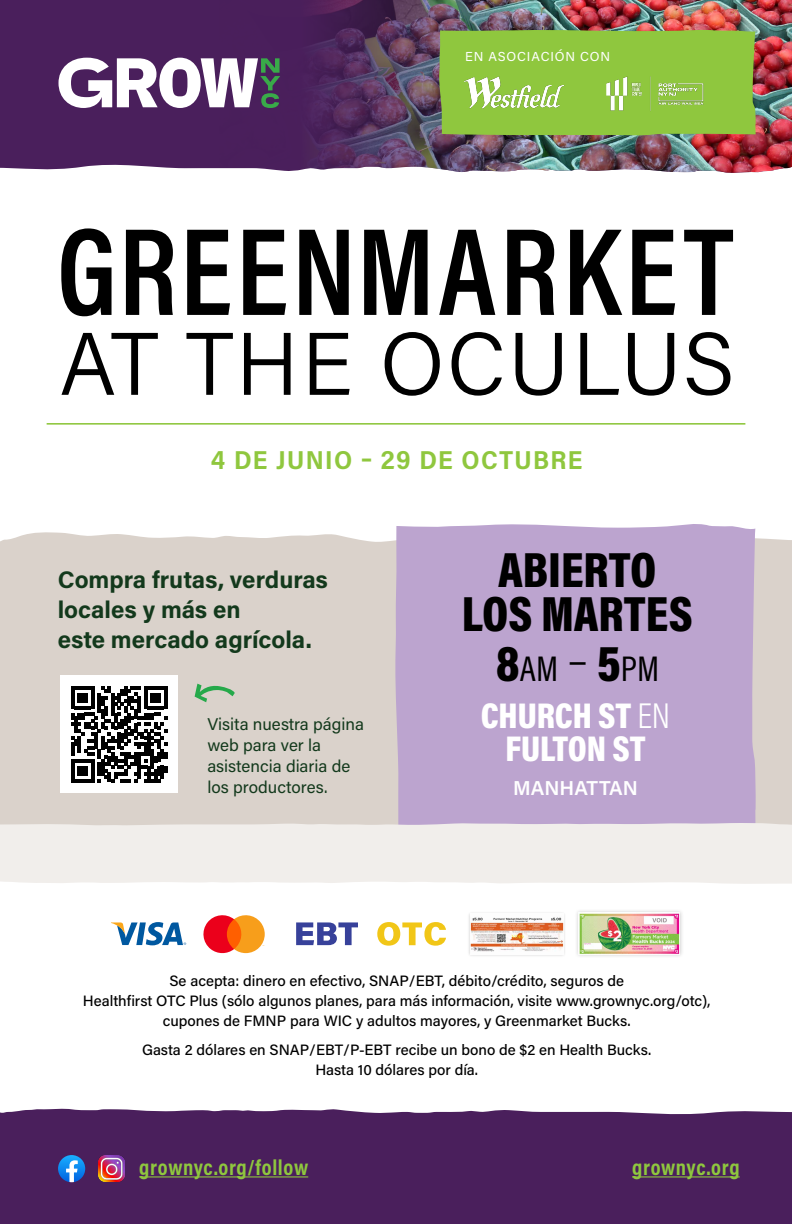
<style>
.page{position:relative;width:792px;height:1224px;background:#fff}
.page>*{position:absolute;margin:0;border:0;box-sizing:border-box;transform-origin:0 0}
.t1{font:900 50px/44px "Acumin Pro Cond";color:#000;text-align:center}
.t2{font:900 36.2px/32.2px "Acumin Pro Cond";color:#fff;text-align:center}
.t3{font:36px "Acumin Pro Cond";color:#000}
.t4{font:700 26px "Acumin Pro Semi Cond";letter-spacing:.05em;color:#8fc73e}
.t5{font:700 24px/30px "Acumin Pro";color:#13391c}
.t6{font:700 22px "Acumin Pro Cond";letter-spacing:.03em;color:#8fc73e}
.t7{font:600 20.1px "Acumin Pro";color:#fff}
.t8{font:17px/21px "Acumin Pro";color:#13391c}
.t9{font:500 15px/20px "Acumin Pro";color:#000;text-align:center}
.t10{font:13px "Acumin Pro";letter-spacing:.065em;color:#fff}
.s1{font-weight:900;font-size:50px}
.s2{font-weight:300;font-size:50px}
.s3{font-weight:300}
</style>
<div class="page">
<div style="left:0;top:0;width:220px;height:170px;background:#4a1f5c"></div>
<img style="left:220px;top:0;width:572px;height:173px">
<div style="left:0;top:1108px;width:792px;height:116px;background:#4a1f5c"></div>
<div style="left:0;top:532px;width:792px;height:291px;background:#dad2cb"></div>
<div style="left:395px;top:524px;width:361px;height:299px;background:#bca4cf"></div>
<hr style="left:139px;top:1176px;width:169px;height:1px;background:#8fc73e">
<svg style="left:58px;top:58px;width:222px;height:50px"></svg>
<svg style="left:58px;top:1155px;width:27px;height:27px"></svg>
<img style="left:98px;top:1156px;width:26px;height:26px">
<hr style="left:47px;top:423px;width:698px;height:2px;background:#8fc73e">
<div style="left:61px;top:676px;width:117px;height:117px;background:#fff"></div>
<div style="left:0;top:823px;width:792px;height:61px;background:#f1eeeb"></div>
<svg style="left:203px;top:915px;width:62px;height:39px"></svg>
<svg style="left:111px;top:922px;width:75px;height:23px"></svg>
<svg style="left:296px;top:922px;width:62px;height:23px"></svg>
<div style="left:467px;top:911px;width:99px;height:46px;background:#000;opacity:.2"></div>
<img style="left:470px;top:917px;width:93px;height:35px">
<div style="left:575px;top:909px;width:109px;height:50px;background:#f5f5f5"></div>
<img style="left:579px;top:913px;width:101px;height:41px">
<svg style="left:195px;top:684px;width:40px;height:18px"></svg>
<hr style="left:632px;top:1176px;width:108px;height:1px;background:#8fc73e">
<svg style="left:377px;top:922px;width:69px;height:24px"></svg>
<svg style="left:61px;top:228px;width:672px;height:88px"></svg>
<svg style="left:61px;top:332px;width:669px;height:64px"></svg>
<svg style="left:71px;top:686px;width:96px;height:96px"></svg>
<svg style="left:439px;top:29px;width:317px;height:107px;background:#8ec040"></svg>
<img style="left:577px;top:65px;width:144px;height:58px">
<img style="left:463px;top:70px;width:101px;height:45px">
<p class="t10" style="left:465px;top:47px;width:147px">EN ASOCIACIÓN CON</p>
<h3 class="t4" style="left:211px;top:441px;width:373px">4 DE JUNIO – 29 DE OCTUBRE</h3>
<h3 class="t5" style="left:58px;top:563px;width:272px">Compra frutas, verduras locales y más en<br>este mercado agrícola.</h3>
<p class="t8" style="left:207px;top:713px;width:158px">Visita nuestra página web para ver la asistencia diaria de los productores.</p>
<h1 class="t1" style="left:462px;top:547px;width:233px">ABIERTO<br>LOS MARTES</h1>
<h3 class="t3" style="left:496px;top:646px;width:165px"><span class="s1">8</span>AM <span class="s2">–</span> <span class="s1">5</span>PM</h3>
<h2 class="t2" style="left:481px;top:699px;width:191px">CHURCH ST <span class="s3">EN<br></span>FULTON ST</h2>
<h3 class="t7" style="left:513px;top:774px;width:126px">MANHATTAN</h3>
<p class="t9" style="left:83px;top:970px;width:629px">Se acepta: dinero en efectivo, SNAP/EBT, débito/crédito, seguros de<br>Healthfirst OTC Plus (sólo algunos planes, para más información, visite www.grownyc.org/otc), cupones de FMNP para WIC y adultos mayores, y Greenmarket Bucks.</p>
<p class="t9" style="left:142px;top:1039px;width:511px">Gasta 2 dólares en SNAP/EBT/P-EBT recibe un bono de $2 en Health Bucks.<br>Hasta 10 dólares por día.</p>
<h3 class="t6" style="left:139px;top:1153px;width:170px">grownyc.org/follow</h3>
<h3 class="t6" style="left:632px;top:1153px;width:109px">grownyc.org</h3>
</div>
